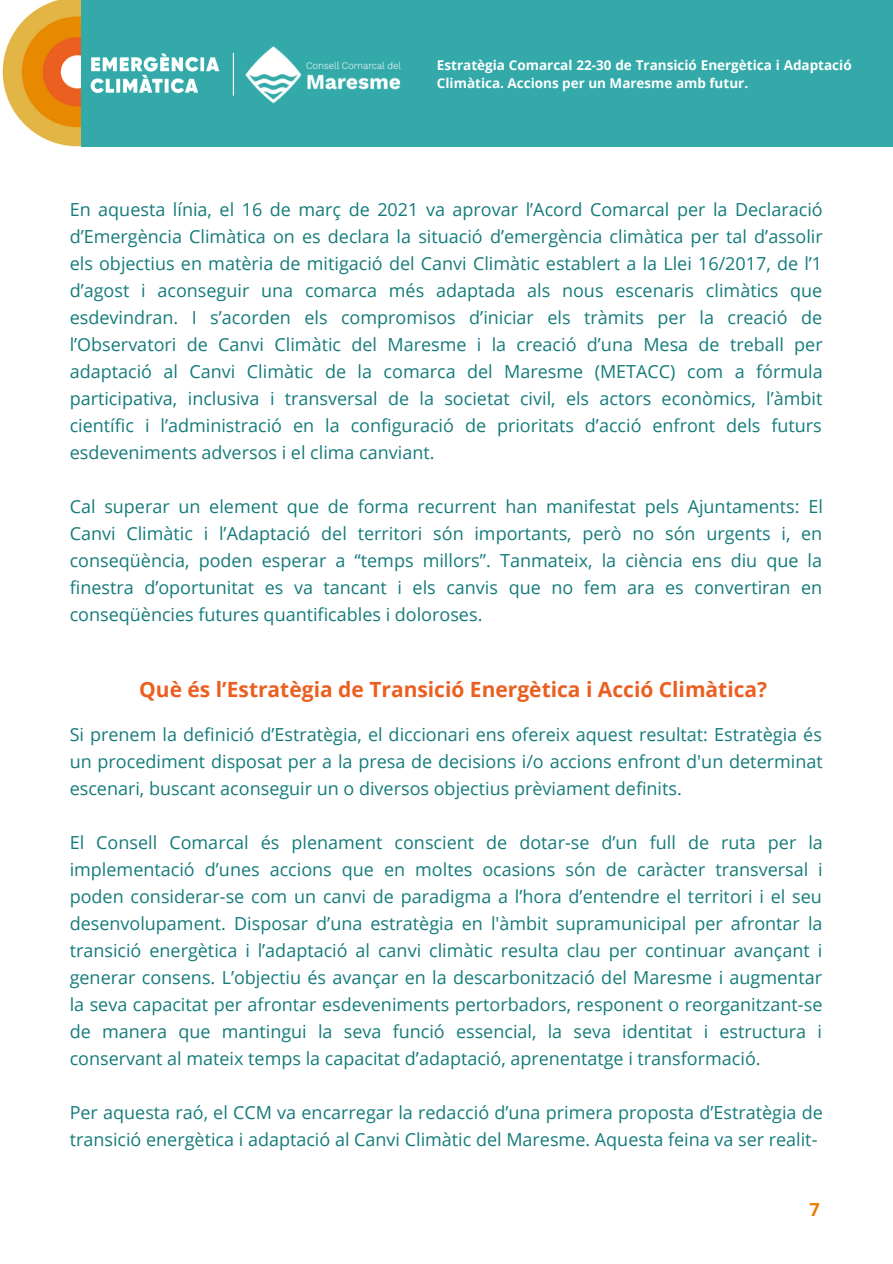
<style>
.page{position:relative;width:893px;height:1264px;background:#fff}
.page>*{position:absolute;margin:0;border:0;box-sizing:border-box;transform-origin:0 0}
.t1{font:700 21px "Open Sans";color:#eb5f20}
.t2{font:18px/27px "Open Sans";color:#157b7b;text-align:justify}
.t3{font:700 18px "Open Sans";color:#e87d00}
.t4{font:700 13.5px/18px "Open Sans";color:#fefefe}
</style>
<div class="page">
<img style="left:2px;top:0;width:79px;height:147px">
<div style="left:81px;top:0;width:811px;height:146px;background:#33aaa9"></div>
<img style="left:90px;top:53px;width:130px;height:40px">
<img style="left:232px;top:46px;width:170px;height:58px">
<hr style="left:233px;top:53px;width:1px;height:43px;background:#fefefe">
<p class="t4" style="left:437px;top:55px;width:416px">Estratègia Comarcal 22-30 de Transició Energètica i Adaptació<br>Climàtica. Accions per un Maresme amb futur.</p>
<p class="t2" style="left:70px;top:195px;width:754px">En aquesta línia, el 16 de març de 2021 va aprovar l’Acord Comarcal per la Declaració d’Emergència Climàtica on es declara la situació d’emergència climàtica per tal d’assolir els objectius en matèria de mitigació del Canvi Climàtic establert a la Llei 16/2017, de l’1 d’agost i aconseguir una comarca més adaptada als nous escenaris climàtics que esdevindran. I s’acorden els compromisos d’iniciar els tràmits per la creació de l’Observatori de Canvi Climàtic del Maresme i la creació d’una Mesa de treball per adaptació al Canvi Climàtic de la comarca del Maresme (METACC) com a fórmula participativa, inclusiva i transversal de la societat civil, els actors econòmics, l’àmbit científic i l’administració en la configuració de prioritats d’acció enfront dels futurs esdeveniments adversos i el clima canviant.</p>
<p class="t2" style="left:70px;top:492px;width:754px">Cal superar un element que de forma recurrent han manifestat pels Ajuntaments: El Canvi Climàtic i l’Adaptació del territori són importants, però no són urgents i, en conseqüència, poden esperar a “temps millors”. Tanmateix, la ciència ens diu que la finestra d’oportunitat es va tancant i els canvis que no fem ara es convertiran en conseqüències futures quantificables i doloroses.</p>
<p class="t1" style="left:139px;top:674px;width:629px">Què és l’Estratègia de Transició Energètica i Acció Climàtica?</p>
<p class="t2" style="left:70px;top:721px;width:754px">Si prenem la definició d’Estratègia, el diccionari ens ofereix aquest resultat: Estratègia és un procediment disposat per a la presa de decisions i/o accions enfront d'un determinat escenari, buscant aconseguir un o diversos objectius prèviament definits.</p>
<p class="t2" style="left:70px;top:828px;width:754px">El Consell Comarcal és plenament conscient de dotar-se d’un full de ruta per la implementació d’unes accions que en moltes ocasions són de caràcter transversal i poden considerar-se com un canvi de paradigma a l’hora d’entendre el territori i el seu desenvolupament. Disposar d’una estratègia en l'àmbit supramunicipal per afrontar la transició energètica i l’adaptació al canvi climàtic resulta clau per continuar avançant i generar consens. L’objectiu és avançar en la descarbonització del Maresme i augmentar la seva capacitat per afrontar esdeveniments pertorbadors, responent o reorganitzant-se de manera que mantingui la seva funció essencial, la seva identitat i estructura i conservant al mateix temps la capacitat d’adaptació, aprenentatge i transformació.</p>
<p class="t2" style="left:70px;top:1098px;width:754px">Per aquesta raó, el CCM va encarregar la redacció d’una primera proposta d’Estratègia de transició energètica i adaptació al Canvi Climàtic del Maresme. Aquesta feina va ser realit-</p>
<p class="t3" style="left:809px;top:1196px;width:12px">7</p>
</div>
